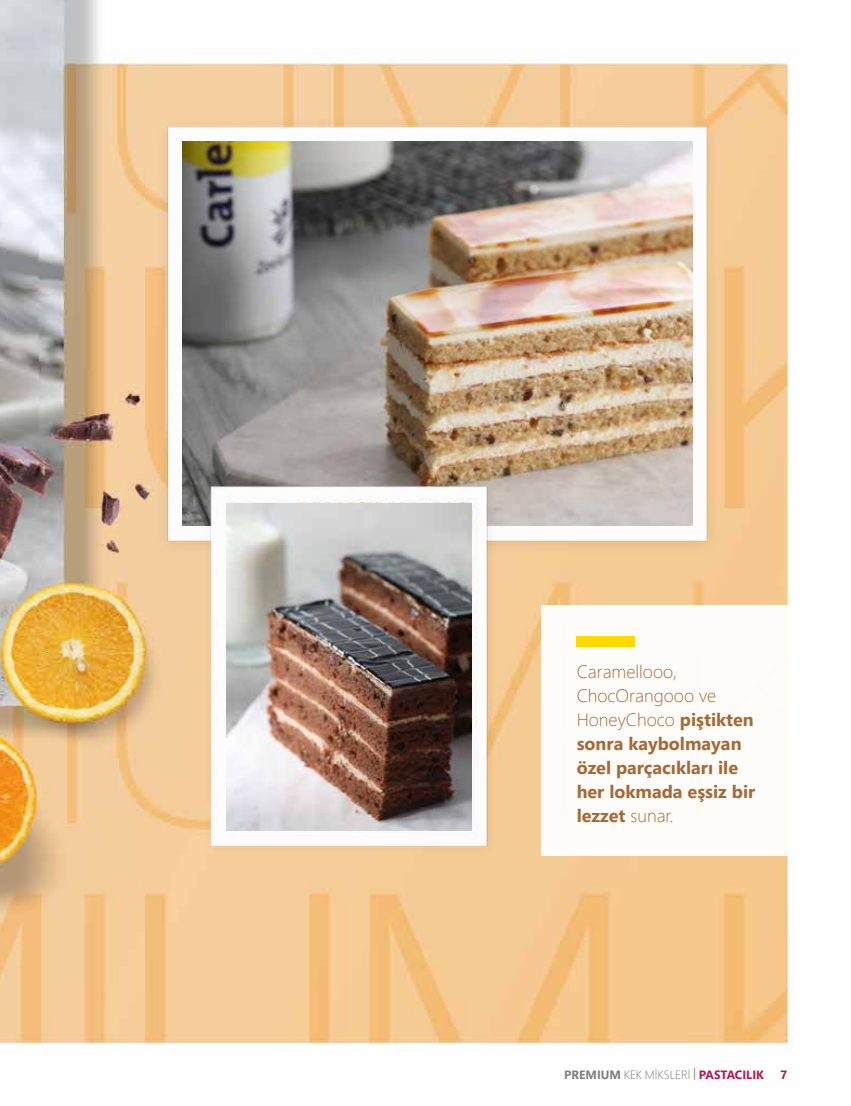
<style>
.page{position:relative;width:851px;height:1106px;background:#fff}
.page>*{position:absolute;margin:0;border:0;box-sizing:border-box;transform-origin:0 0}
.t1{font:700 18px/24px "Segoe UI";color:#a66936}
.t2{font:300 12px "Segoe Pro Display";color:#818080}
.t3{font:700 12px "Segoe Pro";color:#b91356}
.s1{font-weight:300}
.s2{font-family:"Segoe Pro";font-weight:700}
.s3{font-family:"Segoe Pro";font-weight:400}
.s4{font-family:"Segoe Pro";font-weight:700;color:#b91356}
</style>
<div class="page">
<img style="left:0;top:0;width:793px;height:1045px">
<div style="left:541px;top:605px;width:309px;height:251px;background:#fff"></div>
<img style="left:147px;top:88px;width:604px;height:481px">
<img style="left:182px;top:142px;width:510px;height:383px">
<img style="left:185px;top:457px;width:320px;height:403px">
<img style="left:227px;top:504px;width:245px;height:326px">
<div style="left:576px;top:636px;width:59px;height:11px;background:#ffda00"></div>
<p class="t1" style="left:576px;top:659px;width:180px"><span class="s1">Caramellooo,<br>ChocOrangooo ve<br>HoneyChoco</span> piştikten sonra kaybolmayan özel parçacıkları ile her lokmada eşsiz bir lezzet <span class="s1">sunar.</span></p>
<p class="t2" style="left:564px;top:1066px;width:201px"><span class="s2">PREMIUM</span> KEK MİKSLERİ <span class="s3">|</span> <span class="s4">PASTACILIK</span></p>
<p class="t3" style="left:780px;top:1065px;width:8px">7</p>
</div>
